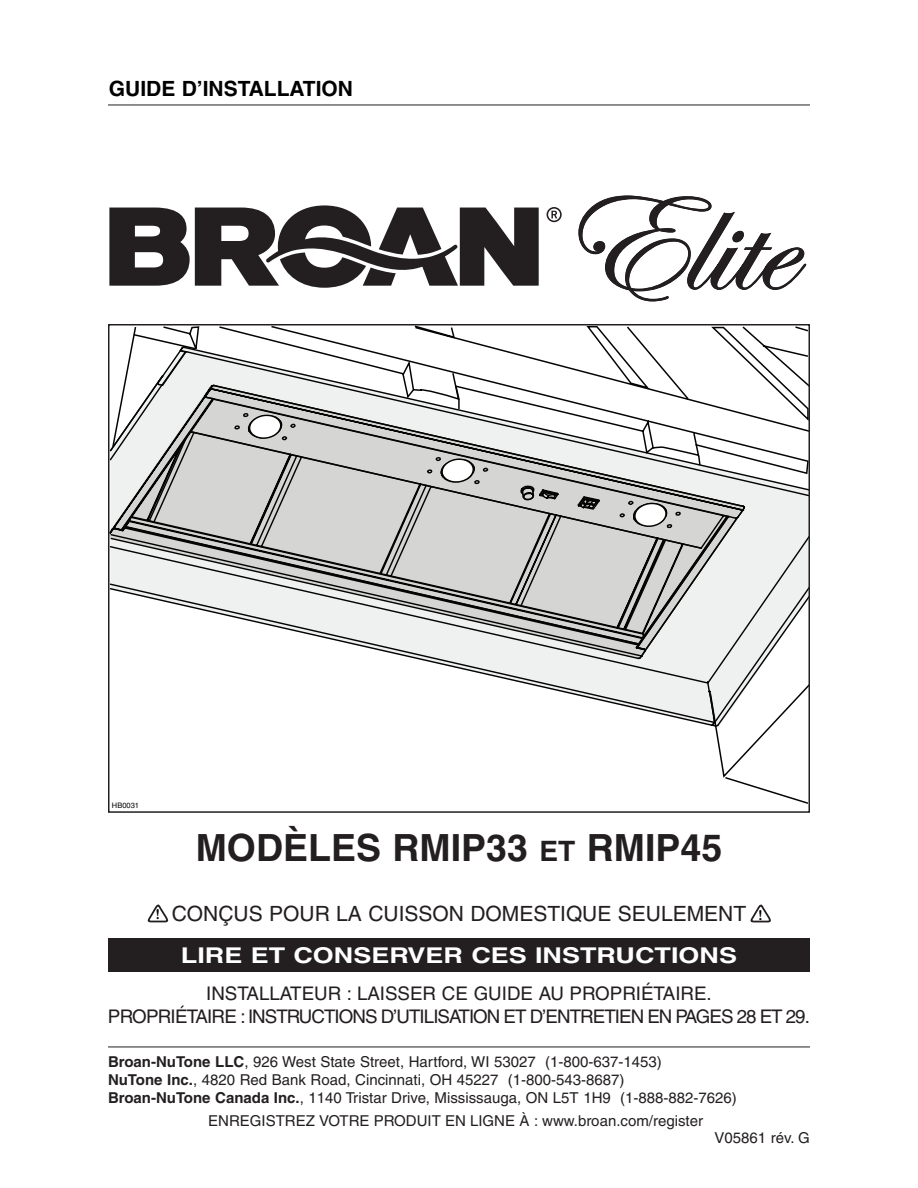
<style>
.page{position:relative;width:918px;height:1188px;background:#fff}
.page>*{position:absolute;margin:0;border:0;box-sizing:border-box;transform-origin:0 0}
.t1{font:700 37.5px "Helvetica";color:#231f20}
.t2{font:700 21.75px "Helvetica";color:#fff;scale:1.24 1}
.t3{font:21px "Helvetica";color:#231f20}
.t4{font:700 21px "Helvetica";color:#000}
.t5{font:18.75px/22.5px "Helvetica";letter-spacing:-.05em;color:#231f20;text-align:center}
.t6{font:700 15.45px "Garamond";color:#000}
.t7{font:15px/18px "Helvetica";color:#231f20}
.t8{font:7.5px "Helvetica";color:#040503}
.s1{font-size:28.2px}
.s2{font-weight:700}
</style>
<div class="page">
<hr style="left:108px;top:105px;width:702px;height:1px;background:#231f20">
<div style="left:108px;top:938px;width:702px;height:33px;background:#231f20"></div>
<svg style="left:148px;top:905px;width:20px;height:18px"></svg>
<svg style="left:750px;top:905px;width:21px;height:18px"></svg>
<svg style="left:730px;top:346px;width:77px;height:381px"></svg>
<svg style="left:421px;top:346px;width:309px;height:382px"></svg>
<svg style="left:475px;top:384px;width:271px;height:136px"></svg>
<svg style="left:111px;top:532px;width:571px;height:128px"></svg>
<svg style="left:121px;top:387px;width:609px;height:262px"></svg>
<svg style="left:111px;top:333px;width:364px;height:199px"></svg>
<svg style="left:538px;top:488px;width:191px;height:62px;background:#b7b7b6"></svg>
<div style="left:108px;top:324px;width:702px;height:489px;border:2px solid #231f20"></div>
<svg style="left:578px;top:195px;width:228px;height:106px"></svg>
<svg style="left:109px;top:205px;width:430px;height:83px"></svg>
<svg style="left:547px;top:207px;width:15px;height:15px"></svg>
<hr style="left:108px;top:1047px;width:702px;height:1px;background:#231f20">
<h3 class="t4" style="left:109px;top:81px;width:246px">GUIDE D’INSTALLATION</h3>
<p class="t8" style="left:112px;top:802px;width:29px">HB0031</p>
<h1 class="t1" style="left:196px;top:835px;width:528px">MODÈLES RMIP33 <span class="s1">ET</span> RMIP45</h1>
<h3 class="t3" style="left:172px;top:906px;width:576px">CONÇUS POUR LA CUISSON DOMESTIQUE SEULEMENT</h3>
<p class="t6" style="left:156px;top:909px;width:6px">!</p>
<p class="t6" style="left:759px;top:909px;width:6px">!</p>
<h2 class="t2" style="left:181px;top:947px;width:450px">LIRE ET CONSERVER CES INSTRUCTIONS</h2>
<p class="t5" style="left:108px;top:984px;width:704px">INSTALLATEUR : LAISSER CE GUIDE AU PROPRIÉTAIRE.<br>PROPRIÉTAIRE : INSTRUCTIONS D’UTILISATION ET D’ENTRETIEN EN PAGES 28 ET 29.</p>
<p class="t7" style="left:108px;top:1055px;width:630px"><span class="s2">Broan-NuTone LLC</span>, 926 West State Street, Hartford, WI 53027 (1-800-637-1453)<br><span class="s2">NuTone Inc.</span>, 4820 Red Bank Road, Cincinnati, OH 45227 (1-800-543-8687)<br><span class="s2">Broan-NuTone Canada Inc.</span>, 1140 Tristar Drive, Mississauga, ON L5T 1H9 (1-888-882-7626)</p>
<p class="t7" style="left:208px;top:1113px;width:496px">ENREGISTREZ VOTRE PRODUIT EN LIGNE À : www.broan.com/register</p>
<p class="t7" style="left:715px;top:1130px;width:97px">V05861 rév. G</p>
</div>
